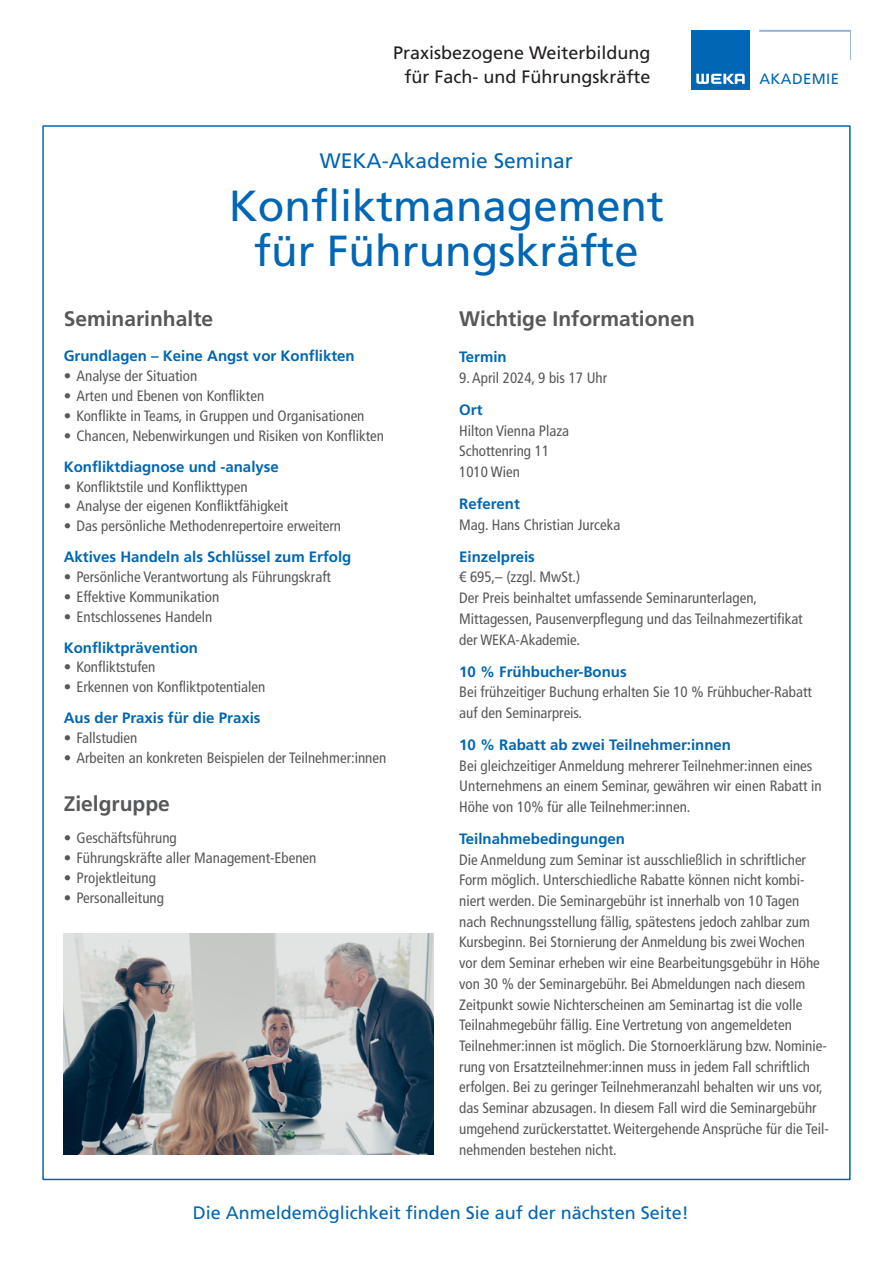
<style>
.page{position:relative;width:893px;height:1263px;background:#fff}
.page>*{position:absolute;margin:0;border:0;box-sizing:border-box;transform-origin:0 0}
.Copy_10_12_einzug{font:43.5px/45px "Frutiger LT Std";color:#0166b3;text-align:center}
.Seminar_Titel{font:700 21px "Frutiger LT Com";color:#57585a}
.Copy_10_12_einzug-2{font:21px "Frutiger LT Std";color:#0166b3}
.t1{font:18px "Frutiger LT Com";color:#231f20}
.Buchtitel_11_12_bold{font:18px "Frutiger LT Com";color:#0166b3}
.Copy_10_12{font:condensed 15px/20.7px "Frutiger LT Com";color:#57585a}
.Seminar_Titel-2{font:700 15px "Frutiger LT Com";color:#0166b3}
.t2{font:14.85px "Frutiger LT Std";letter-spacing:.025em;color:#0166b3}
</style>
<div class="page">
<div style="left:42px;top:125px;width:809px;height:1055px;background:#fff;border:2px solid #0166b3"></div>
<div style="left:691px;top:30px;width:59px;height:59px;background:#0166b3"></div>
<svg style="left:696px;top:74px;width:49px;height:10px"></svg>
<hr style="left:850px;top:30px;width:1px;height:30px;background:#95b5de">
<hr style="left:760px;top:30px;width:90px;height:2px;background:#95b5de">
<img style="left:64px;top:933px;width:370px;height:221px">
<p class="t1" style="left:393px;top:43px;width:259px">Praxisbezogene Weiterbildung</p>
<p class="t1" style="left:405px;top:67px;width:248px">für Fach- und Führungskräfte</p>
<p class="Copy_10_12_einzug-2" style="left:320px;top:148px;width:255px">WEKA-Akademie Seminar</p>
<p class="Copy_10_12_einzug" style="left:229px;top:184px;width:437px">Konfliktmanagement für Führungskräfte</p>
<p class="t2" style="left:759px;top:70px;width:81px">AKADEMIE</p>
<p class="Seminar_Titel" style="left:64px;top:307px;width:151px">Seminarinhalte</p>
<p class="Seminar_Titel-2" style="left:64px;top:347px;width:292px">Grundlagen – Keine Angst vor Konflikten</p>
<p class="Copy_10_12" style="left:64px;top:366px;width:135px">• Analyse der Situation</p>
<p class="Copy_10_12" style="left:64px;top:386px;width:202px">• Arten und Ebenen von Konflikten</p>
<p class="Copy_10_12" style="left:64px;top:405px;width:302px">• Konflikte in Teams, in Gruppen und Organisationen</p>
<p class="Copy_10_12" style="left:64px;top:425px;width:322px">• Chancen, Nebenwirkungen und Risiken von Konflikten</p>
<p class="Seminar_Titel-2" style="left:64px;top:458px;width:217px">Konfliktdiagnose und -analyse</p>
<p class="Copy_10_12" style="left:64px;top:476px;width:185px">• Konfliktstile und Konflikttypen</p>
<p class="Copy_10_12" style="left:64px;top:496px;width:226px">• Analyse der eigenen Konfliktfähigkeit</p>
<p class="Copy_10_12" style="left:64px;top:516px;width:279px">• Das persönliche Methodenrepertoire erweitern</p>
<p class="Seminar_Titel-2" style="left:64px;top:548px;width:289px">Aktives Handeln als Schlüssel zum Erfolg</p>
<p class="Copy_10_12" style="left:64px;top:566px;width:269px">• Persönliche Verantwortung als Führungskraft</p>
<p class="Copy_10_12" style="left:64px;top:586px;width:157px">• Effektive Kommunikation</p>
<p class="Copy_10_12" style="left:64px;top:606px;width:150px">• Entschlossenes Handeln</p>
<p class="Seminar_Titel-2" style="left:64px;top:639px;width:136px">Konfliktprävention</p>
<p class="Copy_10_12" style="left:64px;top:657px;width:93px">• Konfliktstufen</p>
<p class="Copy_10_12" style="left:64px;top:677px;width:203px">• Erkennen von Konfliktpotentialen</p>
<p class="Seminar_Titel-2" style="left:64px;top:709px;width:198px">Aus der Praxis für die Praxis</p>
<p class="Copy_10_12" style="left:64px;top:728px;width:75px">• Fallstudien</p>
<p class="Copy_10_12" style="left:64px;top:747px;width:324px">• Arbeiten an konkreten Beispielen der Teilnehmer:innen</p>
<p class="Seminar_Titel" style="left:64px;top:791px;width:108px">Zielgruppe</p>
<p class="Copy_10_12" style="left:64px;top:828px;width:115px">• Geschäftsführung</p>
<p class="Copy_10_12" style="left:64px;top:848px;width:254px">• Führungskräfte aller Management-Ebenen</p>
<p class="Copy_10_12" style="left:64px;top:868px;width:94px">• Projektleitung</p>
<p class="Copy_10_12" style="left:64px;top:887px;width:102px">• Personalleitung</p>
<p class="Seminar_Titel" style="left:459px;top:307px;width:237px">Wichtige Informationen</p>
<p class="Seminar_Titel-2" style="left:459px;top:348px;width:49px">Termin</p>
<p class="Copy_10_12" style="left:459px;top:368px;width:150px">9. April 2024, 9 bis 17 Uhr</p>
<p class="Seminar_Titel-2" style="left:459px;top:401px;width:25px">Ort</p>
<p class="Copy_10_12" style="left:459px;top:420px;width:111px">Hilton Vienna Plaza</p>
<p class="Copy_10_12" style="left:459px;top:441px;width:91px">Schottenring 11</p>
<p class="Copy_10_12" style="left:459px;top:462px;width:62px">1010 Wien</p>
<p class="Seminar_Titel-2" style="left:459px;top:495px;width:62px">Referent</p>
<p class="Copy_10_12" style="left:459px;top:514px;width:163px">Mag. Hans Christian Jurceka</p>
<p class="Seminar_Titel-2" style="left:459px;top:548px;width:77px">Einzelpreis</p>
<p class="Copy_10_12" style="left:459px;top:567px;width:122px">€ 695,– (zzgl. MwSt.)</p>
<p class="Copy_10_12" style="left:459px;top:588px;width:345px">Der Preis beinhaltet umfassende Seminarunterlagen,<br>Mittagessen, Pausenverpflegung und das Teilnahmezertifikat der WEKA-Akademie.</p>
<p class="Seminar_Titel-2" style="left:459px;top:662px;width:169px">10 % Frühbucher-Bonus</p>
<p class="Copy_10_12" style="left:459px;top:682px;width:354px">Bei frühzeitiger Buchung erhalten Sie 10 % Frühbucher-Rabatt auf den Seminarpreis.</p>
<p class="Seminar_Titel-2" style="left:459px;top:736px;width:273px">10 % Rabatt ab zwei Teilnehmer:innen</p>
<p class="Copy_10_12" style="left:459px;top:755px;width:364px">Bei gleichzeitiger Anmeldung mehrerer Teilnehmer:innen eines<br>Unternehmens an einem Seminar, gewähren wir einen Rabatt in<br>Höhe von 10% für alle Teilnehmer:innen.</p>
<p class="Seminar_Titel-2" style="left:459px;top:830px;width:167px">Teilnahmebedingungen</p>
<p class="Copy_10_12" style="left:459px;top:849px;width:371px">Die Anmeldung zum Seminar ist ausschließlich in schriftlicher Form möglich. Unterschiedliche Rabatte können nicht kombi&shy;niert werden. Die Seminargebühr ist innerhalb von 10 Tagen nach Rechnungsstellung fällig, spätestens jedoch zahlbar zum Kursbeginn. Bei Stornierung der Anmeldung bis zwei Wochen<br>vor dem Seminar erheben wir eine Bearbeitungsgebühr in Höhe von 30 % der Seminargebühr. Bei Abmeldungen nach diesem Zeitpunkt sowie Nichterscheinen am Seminartag ist die volle Teilnahmegebühr fällig. Eine Vertretung von angemeldeten Teilnehmer:innen ist möglich. Die Stornoerklärung bzw. Nominie&shy;rung von Ersatzteilnehmer:innen muss in jedem Fall schriftlich erfolgen. Bei zu geringer Teilnehmeranzahl behalten wir uns vor, das Seminar abzusagen. In diesem Fall wird die Seminargebühr umgehend zurückerstattet. Weitergehende Ansprüche für die Teil&shy;nehmenden bestehen nicht.</p>
<p class="Buchtitel_11_12_bold" style="left:193px;top:1202px;width:498px">Die Anmeldemöglichkeit finden Sie auf der nächsten Seite!</p>
</div>
